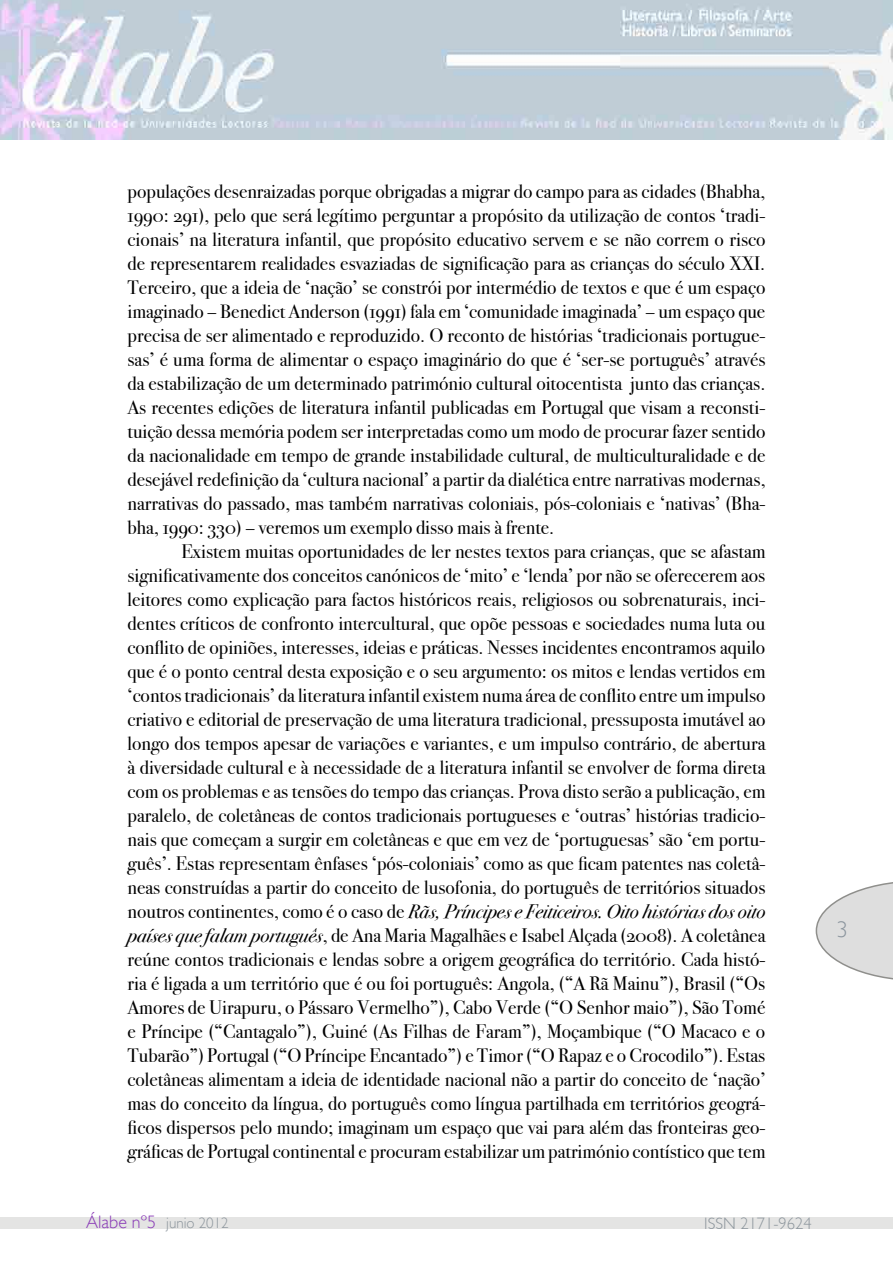
<style>
.page{position:relative;width:893px;height:1263px;background:#fff}
.page>*{position:absolute;margin:0;border:0;box-sizing:border-box;transform-origin:0 0}
.t1{font:300 22.5px "Gill Sans";color:#8a949d}
.t2{font:19.5px/24px "Bodoni Svty Two OSITCTT Book";color:#000;text-align:justify}
.t3{font:19.5px "Bodoni Svty Two OSITCTT Book It";color:#000}
.t4{font:300 16.5px "Gill Sans";color:#8c959c}
.t5{font:300 15px "Gill Sans";color:#8c959c}
.s1{font-family:"Bodoni Svty Two OSITCTT Book"}
.s2{font-family:"Bodoni Svty Two OSITCTT Book It"}
.s3{font-size:18px;color:#893ab6}
</style>
<div class="page">
<svg style="left:816px;top:882px;width:77px;height:98px"></svg>
<img style="left:0;top:0;width:893px;height:139px">
<div style="left:0;top:1218px;width:893px;height:11px;background:#e4e4e3"></div>
<p class="t2" style="left:128px;top:179px;width:639px">populações desenraizadas porque obrigadas a migrar do campo para as cidades (Bhabha, 1990: 291), pelo que será legítimo perguntar a propósito da utilização de contos ‘tradi&shy;cionais’ na literatura infantil, que propósito educativo servem e se não correm o risco de representarem realidades esvaziadas de significação para as crianças do século XXI.<br>Terceiro, que a ideia de ‘nação’ se constrói por intermédio de textos e que é um espaço imaginado – Benedict Anderson (1991) fala em ‘comunidade imaginada’ – um espaço que precisa de ser alimentado e reproduzido. O reconto de histórias ‘tradicionais portugue&shy;sas’ é uma forma de alimentar o espaço imaginário do que é ‘ser-se português’ através da estabilização de um determinado património cultural oitocentista junto das crianças.<br>As recentes edições de literatura infantil publicadas em Portugal que visam a reconsti&shy;tuição dessa memória podem ser interpretadas como um modo de procurar fazer sentido da nacionalidade em tempo de grande instabilidade cultural, de multiculturalidade e de desejável redefinição da ‘cultura nacional’ a partir da dialética entre narrativas modernas, narrativas do passado, mas também narrativas coloniais, pós-coloniais e ‘nativas’ (Bha&shy;bha, 1990: 330) – veremos um exemplo disso mais à frente.</p>
<p class="t2" style="left:128px;top:539px;width:639px;text-indent:54px">Existem muitas oportunidades de ler nestes textos para crianças, que se afastam significativamente dos conceitos canónicos de ‘mito’ e ‘lenda’ por não se oferecerem aos leitores como explicação para factos históricos reais, religiosos ou sobrenaturais, inci&shy;dentes críticos de confronto intercultural, que opõe pessoas e sociedades numa luta ou conflito de opiniões, interesses, ideias e práticas. Nesses incidentes encontramos aquilo que é o ponto central desta exposição e o seu argumento: os mitos e lendas vertidos em ‘contos tradicionais’ da literatura infantil existem numa área de conflito entre um impulso criativo e editorial de preservação de uma literatura tradicional, pressuposta imutável ao longo dos tempos apesar de variações e variantes, e um impulso contrário, de abertura à diversidade cultural e à necessidade de a literatura infantil se envolver de forma direta com os problemas e as tensões do tempo das crianças. Prova disto serão a publicação, em paralelo, de coletâneas de contos tradicionais portugueses e ‘outras’ histórias tradicio&shy;nais que começam a surgir em coletâneas e que em vez de ‘portuguesas’ são ‘em portu&shy;guês’. Estas representam ênfases ‘pós-coloniais’ como as que ficam patentes nas coletâ&shy;neas construídas a partir do conceito de lusofonia, do português de territórios situados</p>
<p class="t3" style="left:128px;top:900px;width:639px"><span class="s1">noutros continentes, como é o caso de</span> Rãs, Príncipes e Feiticeiros. Oito histórias dos oito</p>
<p class="t2" style="left:128px;top:924px;width:639px"><span class="s2">países que falam português</span>, de Ana Maria Magalhães e Isabel Alçada (2008). A coletânea reúne contos tradicionais e lendas sobre a origem geográfica do território. Cada histó&shy;ria é ligada a um território que é ou foi português: Angola, (“A Rã Mainu”), Brasil (“Os Amores de Uirapuru, o Pássaro Vermelho”), Cabo Verde (“O Senhor maio”), São Tomé e Príncipe (“Cantagalo”), Guiné (As Filhas de Faram”), Moçambique (“O Macaco e o Tubarão”) Portugal (“O Príncipe Encantado”) e Timor (“O Rapaz e o Crocodilo”). Estas coletâneas alimentam a ideia de identidade nacional não a partir do conceito de ‘nação’ mas do conceito da língua, do português como língua partilhada em territórios geográ&shy;ficos dispersos pelo mundo; imaginam um espaço que vai para além das fronteiras geo&shy;gráficas de Portugal continental e procuram estabilizar um património contístico que tem</p>
<p class="t5" style="left:86px;top:1214px;width:144px"><span class="s3">Álabe nº5</span> junio 2012</p>
<p class="t4" style="left:704px;top:1214px;width:109px">ISSN 2171-9624</p>
<p class="t1" style="left:837px;top:917px;width:13px">3</p>
</div>
